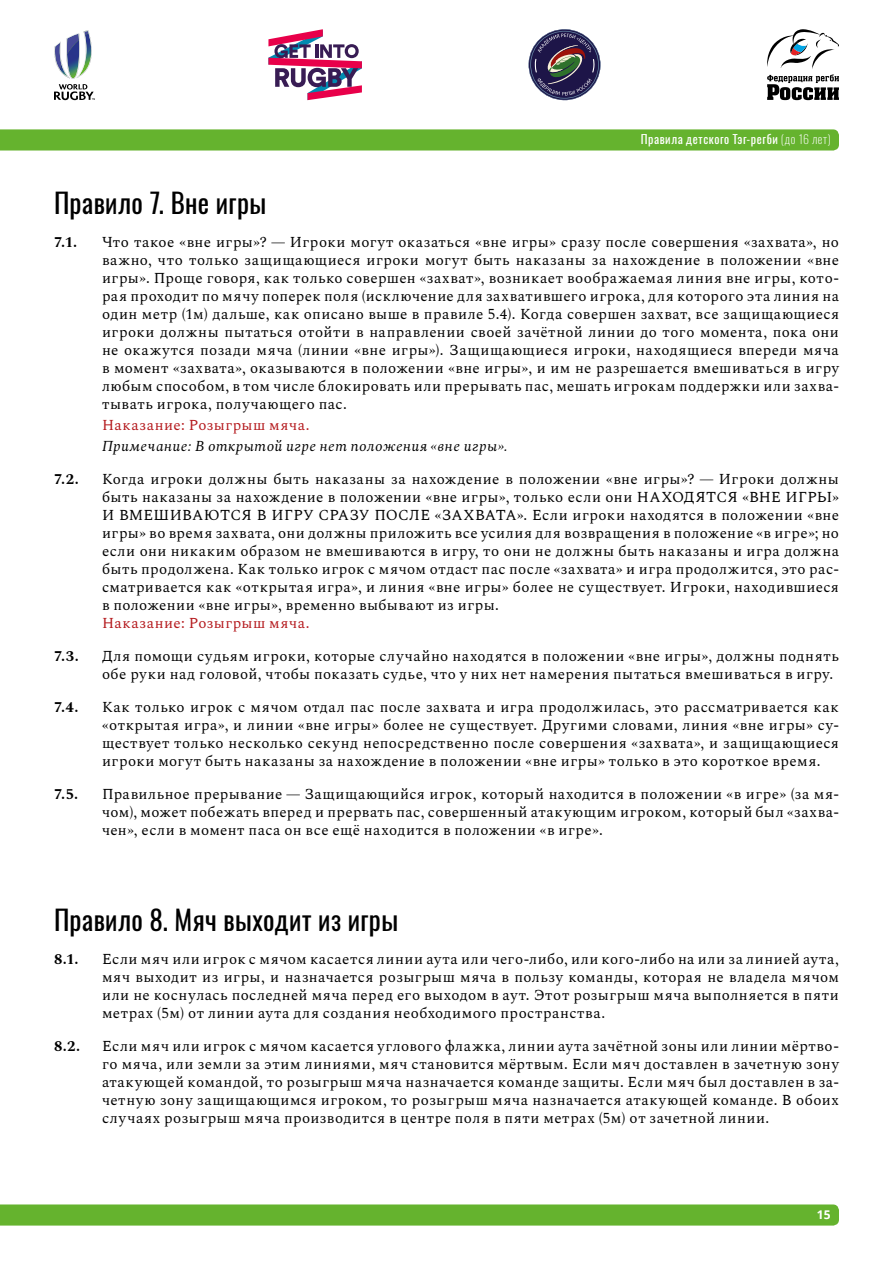
<style>
.page{position:relative;width:893px;height:1263px;background:#fff}
.page>*{position:absolute;margin:0;border:0;box-sizing:border-box;transform-origin:0 0}
.t1{font:27px "Oswald";letter-spacing:.015em;color:#000}
.t2{font:15px/18px "Spectral";letter-spacing:.035em;color:#000;text-align:justify}
.t3{font:15px "Spectral";letter-spacing:.035em;color:#b4191d}
.t4{font:italic 15px "Spectral";letter-spacing:.035em;color:#000}
.t5{font:700 15px "Spectral";color:#000}
.t6{font:12px "Oswald";letter-spacing:.045em;color:#fff}
.t7{font:700 12px "Open Sans";color:#fff}
.s1{font-weight:200}
</style>
<div class="page">
<div style="left:0;top:129px;width:839px;height:21px;background:#65b32e"></div>
<div style="left:0;top:1204px;width:839px;height:21px;background:#65b32e"></div>
<svg style="left:54px;top:30px;width:41px;height:70px"></svg>
<svg style="left:767px;top:29px;width:72px;height:71px"></svg>
<svg style="left:268px;top:29px;width:94px;height:71px"></svg>
<svg style="left:528px;top:29px;width:73px;height:72px"></svg>
<p class="t6" style="left:641px;top:130px;width:191px">Правила детского Тэг-регби <span class="s1">(до 16 лет)</span></p>
<h1 class="t1" style="left:54px;top:184px;width:214px">Правило 7. Вне игры</h1>
<p class="t5" style="left:54px;top:231px;width:25px">7.1.</p>
<p class="t2" style="left:102px;top:232px;width:738px">Что такое «вне игры»? — Игроки могут оказаться «вне игры» сразу после совершения «захвата», но важно, что только защищающиеся игроки могут быть наказаны за нахождение в положении «вне игры». Проще говоря, как только совершен «захват», возникает воображаемая линия вне игры, кото&shy;рая проходит по мячу поперек поля (исключение для захватившего игрока, для которого эта линия на один метр (1м) дальше, как описано выше в правиле 5.4). Когда совершен захват, все защищающиеся игроки должны пытаться отойти в направлении своей зачётной линии до того момента, пока они не окажутся позади мяча (линии «вне игры»). Защищающиеся игроки, находящиеся впереди мяча в момент «захвата», оказываются в положении «вне игры», и им не разрешается вмешиваться в игру любым способом, в том числе блокировать или прерывать пас, мешать игрокам поддержки или захва&shy;тывать игрока, получающего пас.</p>
<p class="t3" style="left:102px;top:414px;width:209px">Наказание: Розыгрыш мяча.</p>
<p class="t4" style="left:102px;top:435px;width:407px">Примечание: В открытой игре нет положения «вне игры».</p>
<p class="t5" style="left:54px;top:468px;width:26px">7.2.</p>
<p class="t2" style="left:102px;top:469px;width:738px">Когда игроки должны быть наказаны за нахождение в положении «вне игры»? — Игроки должны быть наказаны за нахождение в положении «вне игры», только если они НАХОДЯТСЯ «ВНЕ ИГРЫ» И ВМЕШИВАЮТСЯ В ИГРУ СРАЗУ ПОСЛЕ «ЗАХВАТА». Если игроки находятся в положении «вне игры» во время захвата, они должны приложить все усилия для возвращения в положение «в игре»; но если они никаким образом не вмешиваются в игру, то они не должны быть наказаны и игра должна быть продолжена. Как только игрок с мячом отдаст пас после «захвата» и игра продолжится, это рас&shy;сматривается как «открытая игра», и линия «вне игры» более не существует. Игроки, находившиеся в положении «вне игры», временно выбывают из игры.</p>
<p class="t3" style="left:102px;top:612px;width:209px">Наказание: Розыгрыш мяча.</p>
<p class="t5" style="left:54px;top:645px;width:26px">7.3.</p>
<p class="t2" style="left:102px;top:646px;width:738px">Для помощи судьям игроки, которые случайно находятся в положении «вне игры», должны поднять обе руки над головой, чтобы показать судье, что у них нет намерения пытаться вмешиваться в игру.</p>
<p class="t5" style="left:54px;top:696px;width:26px">7.4.</p>
<p class="t2" style="left:102px;top:697px;width:738px">Как только игрок с мячом отдал пас после захвата и игра продолжилась, это рассматривается как «открытая игра», и линии «вне игры» более не существует. Другими словами, линия «вне игры» су&shy;ществует только несколько секунд непосредственно после совершения «захвата», и защищающиеся игроки могут быть наказаны за нахождение в положении «вне игры» только в это короткое время.</p>
<p class="t5" style="left:54px;top:783px;width:26px">7.5.</p>
<p class="t2" style="left:102px;top:784px;width:738px">Правильное прерывание — Защищающийся игрок, который находится в положении «в игре» (за мя&shy;чом), может побежать вперед и прервать пас, совершенный атакующим игроком, который был «захва&shy;чен», если в момент паса он все ещё находится в положении «в игре».</p>
<h1 class="t1" style="left:54px;top:901px;width:346px">Правило 8. Мяч выходит из игры</h1>
<p class="t5" style="left:54px;top:948px;width:26px">8.1.</p>
<p class="t2" style="left:102px;top:949px;width:738px">Если мяч или игрок с мячом касается линии аута или чего-либо, или кого-либо на или за линией аута, мяч выходит из игры, и назначается розыгрыш мяча в пользу команды, которая не владела мячом или не коснулась последней мяча перед его выходом в аут. Этот розыгрыш мяча выполняется в пяти метрах (5м) от линии аута для создания необходимого пространства.</p>
<p class="t5" style="left:54px;top:1035px;width:28px">8.2.</p>
<p class="t2" style="left:102px;top:1036px;width:738px">Если мяч или игрок с мячом касается углового флажка, линии аута зачётной зоны или линии мёртво&shy;го мяча, или земли за этим линиями, мяч становится мёртвым. Если мяч доставлен в зачетную зону атакующей командой, то розыгрыш мяча назначается команде защиты. Если мяч был доставлен в за&shy;четную зону защищающимся игроком, то розыгрыш мяча назначается атакующей команде. В обоих случаях розыгрыш мяча производится в центре поля в пяти метрах (5м) от зачетной линии.</p>
<p class="t7" style="left:817px;top:1206px;width:15px">15</p>
</div>
